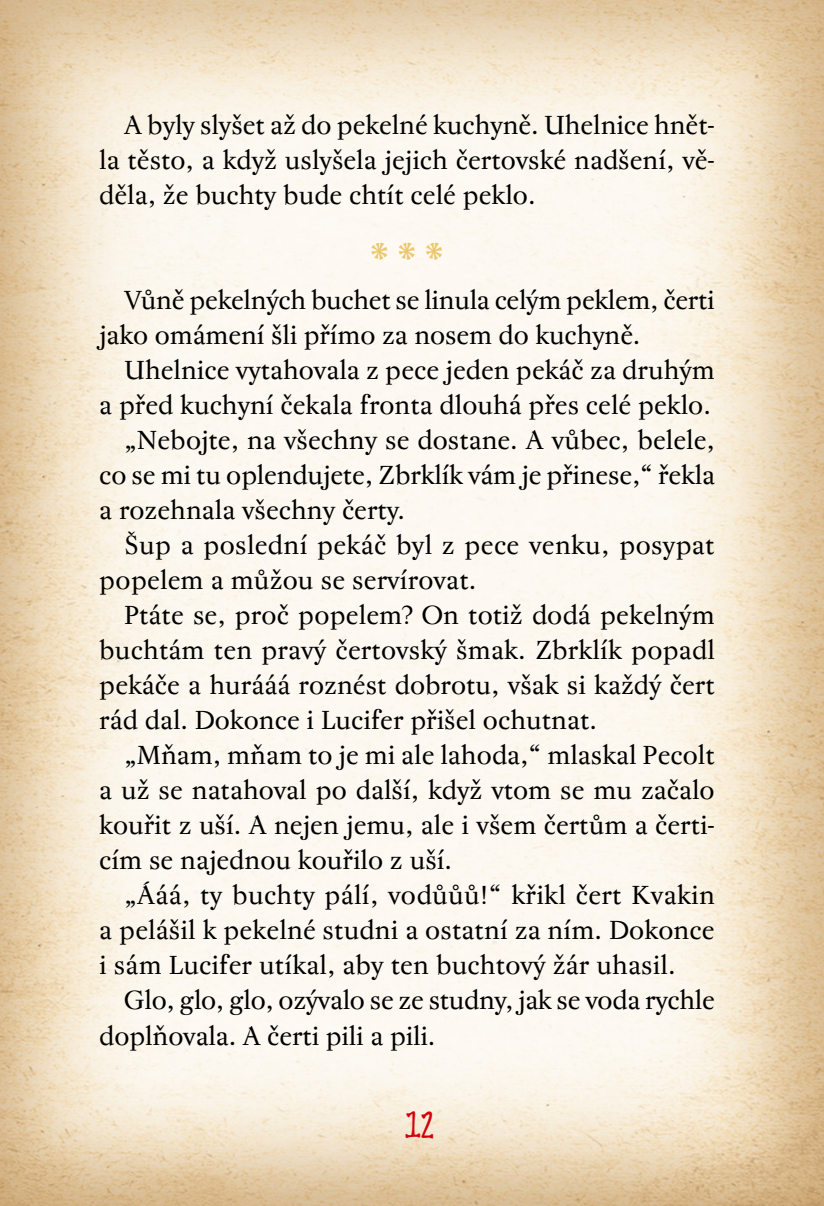
<style>
.page{position:relative;width:824px;height:1206px;background:#fff}
.page>*{position:absolute;margin:0;border:0;box-sizing:border-box;transform-origin:0 0}
.t1{font:31.5px "KG Melonheadz";color:#d4000a}
.t2{font:26.25px/35px "Regent Pro";color:#000;text-align:justify}
.t3{font:26.25px "KG Melonheadz";color:#ebc86e}
</style>
<div class="page">
<img style="left:0;top:0;width:823px;height:1205px">
<p class="t2" style="left:99px;top:108px;width:617px;text-indent:25px">A byly slyšet až do pekelné kuchyně. Uhelnice hnět&shy;la těsto, a když uslyšela jejich čertovské nadšení, vě&shy;děla, že buchty bude chtít celé peklo.</p>
<p class="t3" style="left:370px;top:231px;width:76px">* * *</p>
<p class="t2" style="left:99px;top:283px;width:617px;text-indent:25px">Vůně pekelných buchet se linula celým peklem, čerti jako omámení šli přímo za nosem do kuchyně.</p>
<p class="t2" style="left:124px;top:353px;width:592px">Uhelnice vytahovala z pece jeden pekáč za druhým</p>
<p class="t2" style="left:99px;top:388px;width:613px">a před kuchyní čekala fronta dlouhá přes celé peklo.</p>
<p class="t2" style="left:124px;top:423px;width:592px">„Nebojte, na všechny se dostane. A vůbec, belele,</p>
<p class="t2" style="left:99px;top:458px;width:617px">co se mi tu oplendujete, Zbrklík vám je přinese,“ řekla</p>
<p class="t2" style="left:99px;top:493px;width:307px">a rozehnala všechny čerty.</p>
<p class="t2" style="left:124px;top:528px;width:592px">Šup a poslední pekáč byl z pece venku, posypat</p>
<p class="t2" style="left:99px;top:563px;width:378px">popelem a můžou se servírovat.</p>
<p class="t2" style="left:124px;top:598px;width:592px">Ptáte se, proč popelem? On totiž dodá pekelným</p>
<p class="t2" style="left:99px;top:633px;width:617px">buchtám ten pravý čertovský šmak. Zbrklík popadl</p>
<p class="t2" style="left:99px;top:668px;width:617px">pekáče a hurááá roznést dobrotu, však si každý čert</p>
<p class="t2" style="left:99px;top:703px;width:499px">rád dal. Dokonce i Lucifer přišel ochutnat.</p>
<p class="t2" style="left:124px;top:738px;width:592px">„Mňam, mňam to je mi ale lahoda,“ mlaskal Pecolt</p>
<p class="t2" style="left:99px;top:773px;width:617px">a už se natahoval po další, když vtom se mu začalo</p>
<p class="t2" style="left:99px;top:808px;width:617px">kouřit z uší. A nejen jemu, ale i všem čertům a čerti-</p>
<p class="t2" style="left:99px;top:843px;width:354px">cím se najednou kouřilo z uší.</p>
<p class="t2" style="left:124px;top:878px;width:592px">„Ááá, ty buchty pálí, vodůůů!“ křikl čert Kvakin</p>
<p class="t2" style="left:99px;top:913px;width:617px">a pelášil k pekelné studni a ostatní za ním. Dokonce</p>
<p class="t2" style="left:99px;top:948px;width:578px">i sám Lucifer utíkal, aby ten buchtový žár uhasil.</p>
<p class="t2" style="left:124px;top:983px;width:592px">Glo, glo, glo, ozývalo se ze studny, jak se voda rychle</p>
<p class="t2" style="left:99px;top:1018px;width:338px">doplňovala. A čerti pili a pili.</p>
<p class="t1" style="left:405px;top:1101px;width:30px">12</p>
</div>
